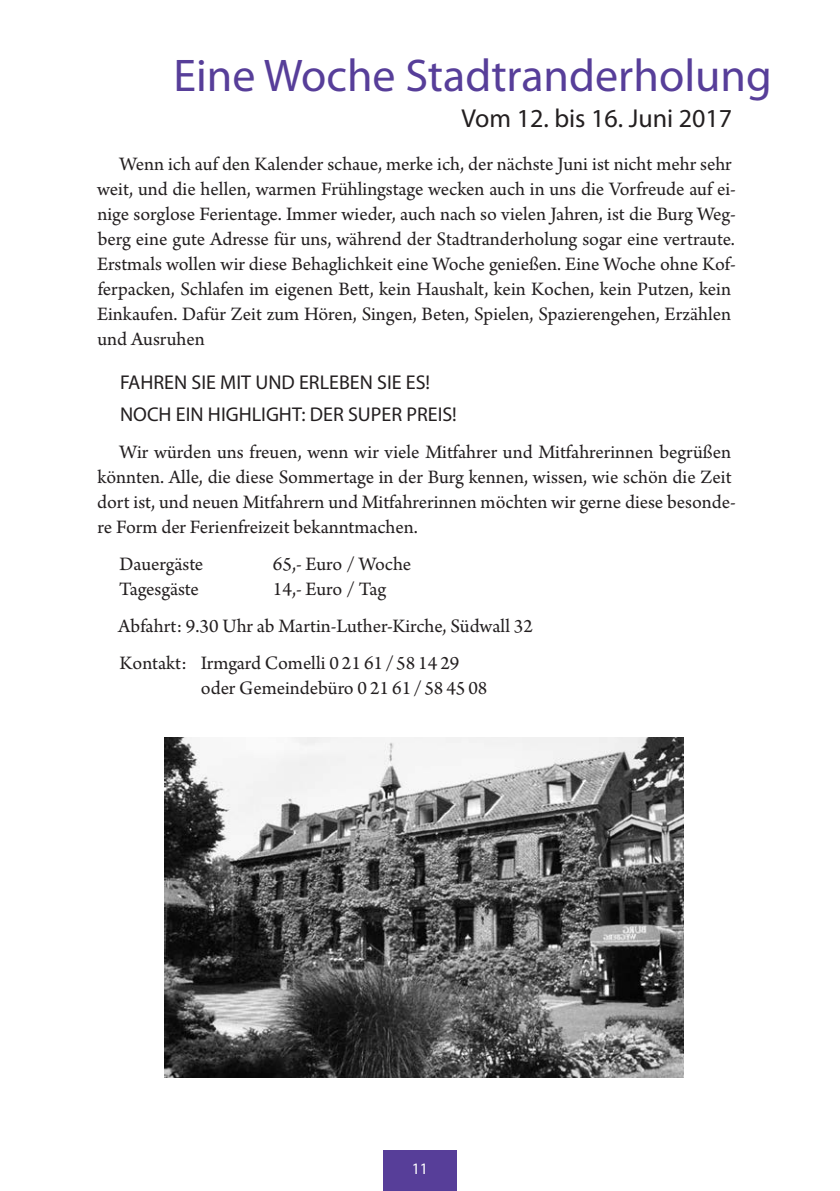
<style>
.page{position:relative;width:840px;height:1191px;background:#fff}
.page>*{position:absolute;margin:0;border:0;box-sizing:border-box;transform-origin:0 0}
.t1{font:46px "Myriad Pro";color:#573e99}
.t2{font:26px "Myriad Pro";color:#231f20}
.t3{font:20px/25px "Arno Pro";color:#231f20}
.t4{font:20px/32px "Myriad Pro";color:#231f20}
.t5{font:16px "Myriad Pro";color:#fff}
</style>
<div class="page">
<div style="left:383px;top:1150px;width:73px;height:41px;background:#573e99"></div>
<img style="left:164px;top:737px;width:519px;height:340px">
<h1 class="t1" style="left:173px;top:47px;width:599px">Eine Woche Stadtranderholung</h1>
<h2 class="t2" style="left:461px;top:102px;width:272px">Vom 12. bis 16. Juni 2017</h2>
<p class="t3" style="left:97px;top:152px;width:640px;text-indent:23px">Wenn ich auf den Kalender schaue, merke ich, der nächste Juni ist nicht mehr sehr weit, und die hellen, warmen Frühlingstage wecken auch in uns die Vorfreude auf ei&shy;nige sorglose Ferientage. Immer wieder, auch nach so vielen Jahren, ist die Burg Weg&shy;berg eine gute Adresse für uns, während der Stadtranderholung sogar eine vertraute.<br>Erstmals wollen wir diese Behaglichkeit eine Woche genießen. Eine Woche ohne Kof&shy;ferpacken, Schlafen im eigenen Bett, kein Haushalt, kein Kochen, kein Putzen, kein Einkaufen. Dafür Zeit zum Hören, Singen, Beten, Spielen, Spazierengehen, Erzählen und Ausruhen</p>
<p class="t4" style="left:120px;top:365px;width:338px">FAHREN SIE MIT UND ERLEBEN SIE ES!<br>NOCH EIN HIGHLIGHT: DER SUPER PREIS!</p>
<p class="t3" style="left:97px;top:440px;width:640px;text-indent:22px">Wir würden uns freuen, wenn wir viele Mitfahrer und Mitfahrerinnen begrüßen könnten. Alle, die diese Sommertage in der Burg kennen, wissen, wie schön die Zeit dort ist, und neuen Mitfahrern und Mitfahrerinnen möchten wir gerne diese besonde&shy;re Form der Ferienfreizeit bekanntmachen.</p>
<p class="t3" style="left:119px;top:552px;width:85px">Dauergäste</p>
<p class="t3" style="left:273px;top:552px;width:140px">65,- Euro / Woche</p>
<p class="t3" style="left:119px;top:577px;width:81px">Tagesgäste</p>
<p class="t3" style="left:118px;top:571px;width:416px;line-height:37px;text-indent:155px">14,- Euro / Tag<br>Abfahrt: 9.30 Uhr ab Martin-Luther-Kirche, Südwall 32<br>Kontakt: Irmgard Comelli 0 21 61/58 14 29</p>
<p class="t3" style="left:201px;top:676px;width:288px">oder Gemeindebüro 0 21 61/58 45 08</p>
<p class="t5" style="left:411px;top:1158px;width:18px">11</p>
</div>
